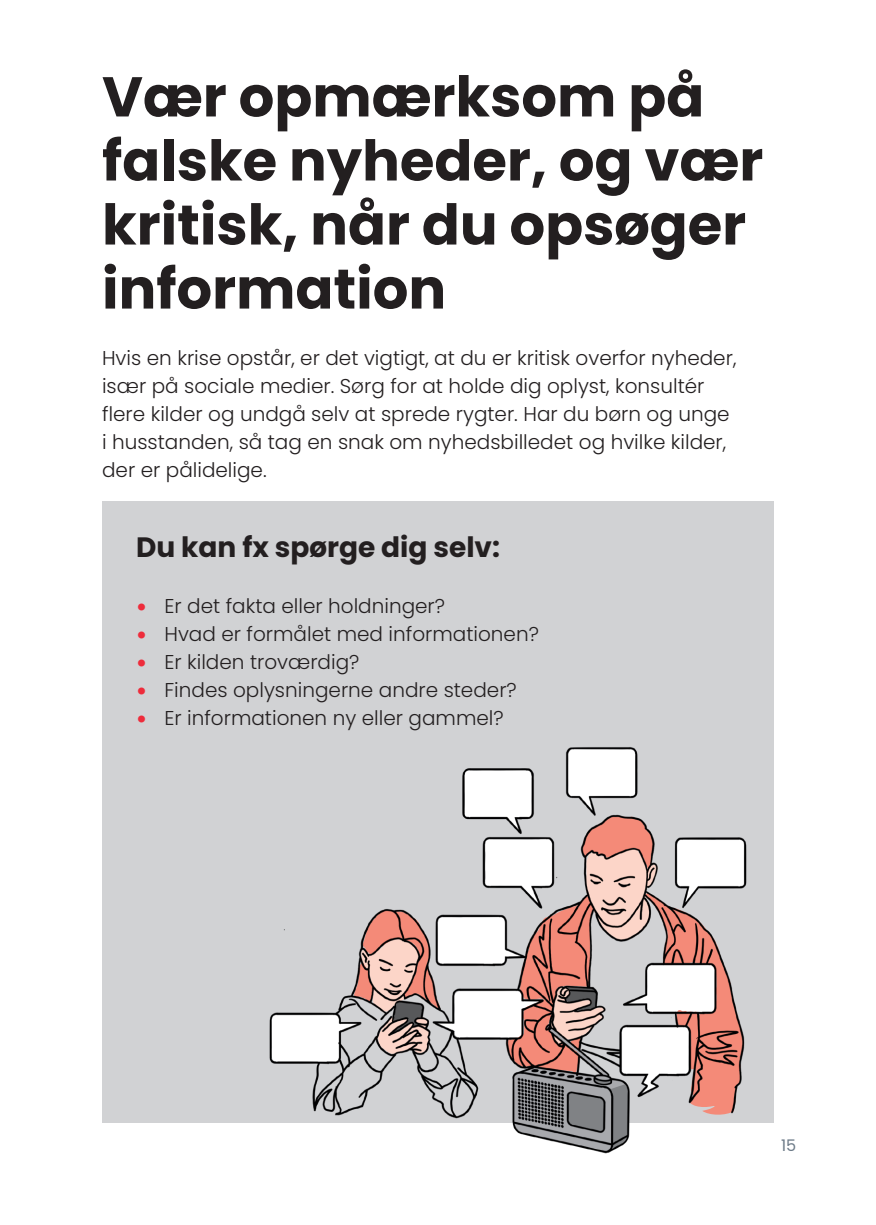
<style>
.page{position:relative;width:876px;height:1225px;background:#fff}
.page>*{position:absolute;margin:0;border:0;box-sizing:border-box;transform-origin:0 0}
.t1{font:700 56px/64px "Poppins";color:#231f20}
.t2{font:700 28px "Poppins";color:#231f20}
.t3{font:300 20px/28px "Poppins";color:#231f20}
.t4{font:16px "Poppins";color:#6d7b88}
.s1{font-size:30px;color:#ee2c3b}
</style>
<div class="page">
<div style="left:102px;top:502px;width:672px;height:621px;background:#d1d2d4"></div>
<img style="left:269px;top:747px;width:478px;height:407px">
<h1 class="t1" style="left:102px;top:65px;width:663px">Vær opmærksom på falske nyheder, og vær kritisk, når du opsøger information</h1>
<p class="t3" style="left:102px;top:344px;width:636px">Hvis en krise opstår, er det vigtigt, at du er kritisk overfor nyheder, især på sociale medier. Sørg for at holde dig oplyst, konsultér flere kilder og undgå selv at sprede rygter. Har du børn og unge i husstanden, så tag en snak om nyhedsbilledet og hvilke kilder, der er pålidelige.</p>
<h2 class="t2" style="left:136px;top:531px;width:366px">Du kan fx spørge dig selv:</h2>
<p class="t3" style="left:136px;top:592px;width:311px"><span class="s1">•</span> Er det fakta eller holdninger?</p>
<p class="t3" style="left:136px;top:620px;width:404px"><span class="s1">•</span> Hvad er formålet med informationen?</p>
<p class="t3" style="left:136px;top:648px;width:225px"><span class="s1">•</span> Er kilden troværdig?</p>
<p class="t3" style="left:136px;top:676px;width:382px"><span class="s1">•</span> Findes oplysningerne andre steder?</p>
<p class="t3" style="left:136px;top:704px;width:369px"><span class="s1">•</span> Er informationen ny eller gammel?</p>
<p class="t4" style="left:781px;top:1136px;width:17px">15</p>
</div>
